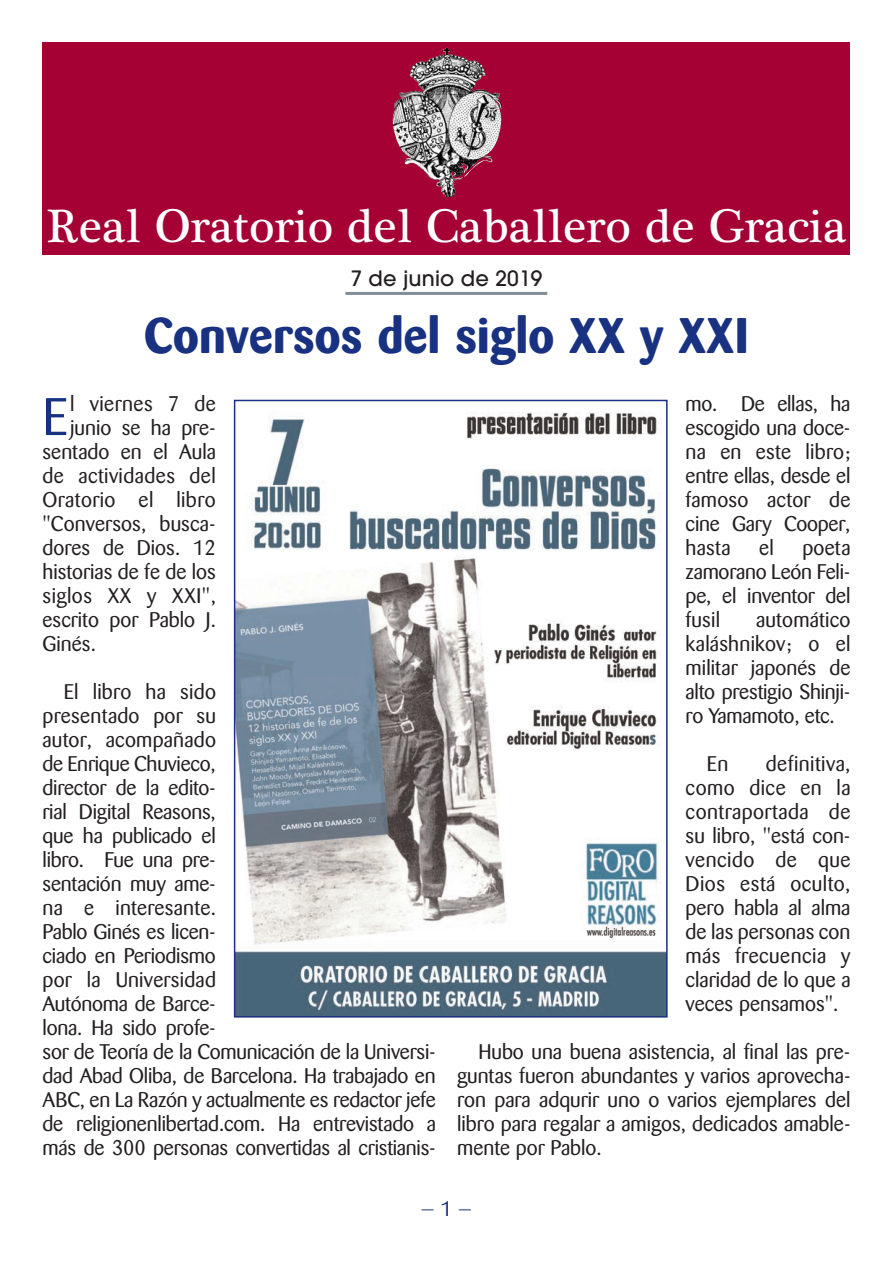
<style>
.page{position:relative;width:893px;height:1263px;background:#fff}
.page>*{position:absolute;margin:0;border:0;box-sizing:border-box;transform-origin:0 0}
.t1{font:52.35px "Barmeno";color:#183181}
.t2{font:700 49.5px "Barmeno";letter-spacing:.005em;color:#183181}
.t3{font:48px "Plantagenet Cherokee";color:#fff}
.t4{font:21px/24px "Barmeno";letter-spacing:-.01em;color:#231f20;text-align:justify}
.t5{font:21px "Barmeno";letter-spacing:.02em;color:#231f20}
.t6{font:500 21px "Avant Garde";letter-spacing:.005em;color:#231f20}
.t7{font:21px "Barmeno";color:#183181}
</style>
<div class="page">
<div style="left:43px;top:43px;width:807px;height:212px;background:#a50134"></div>
<img style="left:393px;top:48px;width:99px;height:149px">
<hr style="left:345px;top:292px;width:202px;height:3px;background:#808c96">
<img style="left:237px;top:412px;width:428px;height:602px">
<div style="left:234px;top:400px;width:434px;height:617px;border:2px solid #183181"></div>
<h3 class="t3" style="left:47px;top:198px;width:801px">Real Oratorio del Caballero de Gracia</h3>
<p class="t6" style="left:350px;top:270px;width:194px">7 de junio de 2019</p>
<h2 class="t2" style="left:144px;top:310px;width:606px">Conversos del siglo XX y XXI</h2>
<h1 class="t1" style="left:43px;top:395px;width:27px">E</h1>
<p class="t5" style="left:70px;top:395px;width:147px">l viernes 7 de</p>
<p class="t4" style="left:70px;top:417px;width:147px">junio se ha pre-</p>
<p class="t4" style="left:43px;top:441px;width:175px">sentado en el Aula</p>
<p class="t5" style="left:43px;top:467px;width:175px">de actividades del</p>
<p class="t5" style="left:43px;top:491px;width:175px">Oratorio el libro</p>
<p class="t4" style="left:43px;top:513px;width:175px">"Conversos, busca-</p>
<p class="t4" style="left:43px;top:537px;width:175px">dores de Dios. 12</p>
<p class="t4" style="left:43px;top:561px;width:175px">historias de fe de los</p>
<p class="t5" style="left:43px;top:587px;width:175px">siglos XX y XXI",</p>
<p class="t4" style="left:43px;top:609px;width:175px">escrito por Pablo J.</p>
<p class="t4" style="left:43px;top:633px;width:55px">Ginés.</p>
<p class="t4" style="left:43px;top:681px;width:395px;text-align:left;text-indent:21px">El libro ha sido<br>presentado por su<br>autor, acompañado<br>de Enrique Chuvieco,<br>director de la edito-<br>rial Digital Reasons,<br>que ha publicado el<br>libro. Fue una pre-<br>sentación muy ame-<br>na e interesante.<br>Pablo Ginés es licen-<br>ciado en Periodismo<br>por la Universidad<br>Autónoma de Barce-<br>lona. Ha sido profe-<br>sor de Teoría de la Comunicación de la Universi&shy;dad Abad Oliba, de Barcelona. Ha trabajado en<br>ABC, en La Razón y actualmente es redactor jefe de religionenlibertad.com. Ha entrevistado a más de 300 personas convertidas al cristianis-</p>
<p class="t4" style="left:686px;top:394px;width:166px">mo. De ellas, ha escogido una doce&shy;na en este libro; entre ellas, desde el famoso actor de cine Gary Cooper, hasta</p>
<p class="t4" style="left:759px;top:538px;width:16px">el</p>
<p class="t4" style="left:686px;top:538px;width:166px;text-indent:117px">poeta zamorano León Feli&shy;pe, el inventor del fusil</p>
<p class="t4" style="left:686px;top:610px;width:166px;text-indent:71px">automático kaláshnikov; o el militar japonés de alto prestigio Shinji&shy;ro Yamamoto, etc.</p>
<p class="t4" style="left:707px;top:754px;width:23px">En</p>
<p class="t4" style="left:686px;top:754px;width:166px;text-indent:80px">definitiva, como dice en la contraportada de su libro, "está con&shy;vencido de que Dios está oculto, pero habla al alma de las personas con más frecuencia y claridad de lo que a veces pensamos".</p>
<p class="t4" style="left:457px;top:1042px;width:395px;text-indent:21px">Hubo una buena asistencia, al final las pre&shy;guntas fueron abundantes y varios aprovecha&shy;ron para adqurir uno o varios ejemplares del libro para regalar a amigos, dedicados amable&shy;mente por Pablo.</p>
<p class="t7" style="left:421px;top:1199px;width:53px">— 1 —</p>
</div>
